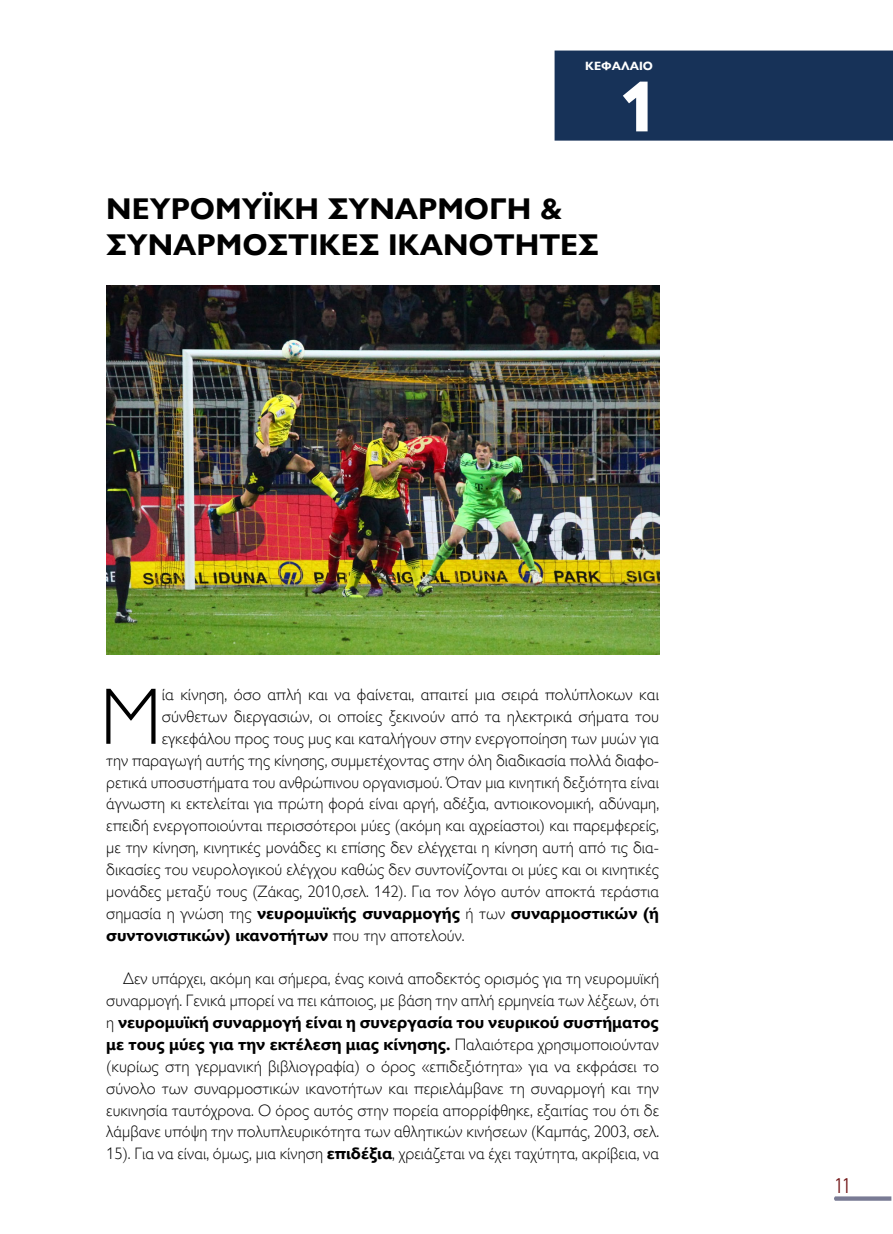
<style>
.page{position:relative;width:893px;height:1234px;background:#fff}
.page>*{position:absolute;margin:0;border:0;box-sizing:border-box;transform-origin:0 0}
.t1{font:300 80.55px "Gill Sans Nova";color:#000}
.t2{font:700 72px "Gill Sans Nova";color:#fff}
.t3{font:700 30px/36px "Gill Sans Nova";color:#000}
.t4{font:300 21px "PF Din Text Comp Pro";color:#711415}
.t5{font:300 16.5px/21.9px "Gill Sans Nova";color:#000;text-align:justify}
.t6{font:700 16.5px "Gill Sans Nova";color:#000}
.t7{font:700 12px "Gill Sans Nova";color:#fff}
.s1{font-weight:300}
.s2{font-weight:700}
</style>
<div class="page">
<svg style="left:834px;top:1196px;width:57px;height:4px"></svg>
<div style="left:555px;top:51px;width:338px;height:90px;background:#173258"></div>
<img style="left:106px;top:286px;width:553px;height:368px">
<p class="t7" style="left:585px;top:59px;width:69px">ΚΕΦΑΛΑΙΟ</p>
<h3 class="t3" style="left:106px;top:191px;width:494px">ΝΕΥΡΟΜΥΪΚΉ ΣΥΝΑΡΜΟΓΉ &amp;<br>ΣΥΝΑΡΜΟΣΤΙΚΈΣ ΙΚΑΝΌΤΗΤΕΣ</h3>
<h2 class="t2" style="left:618px;top:64px;width:42px">1</h2>
<h1 class="t1" style="left:100px;top:671px;width:63px">Μ</h1>
<p class="t5" style="left:162px;top:683px;width:499px">ία κίνηση, όσο απλή και να φαίνεται, απαιτεί μια σειρά πολύπλοκων και</p>
<p class="t5" style="left:162px;top:705px;width:499px">σύνθετων διεργασιών, οι οποίες ξεκινούν από τα ηλεκτρικά σήματα του</p>
<p class="t5" style="left:162px;top:727px;width:499px">εγκεφάλου προς τους μυς και καταλήγουν στην ενεργοποίηση των μυών για</p>
<p class="t5" style="left:106px;top:749px;width:554px">την παραγωγή αυτής της κίνησης, συμμετέχοντας στην όλη διαδικασία πολλά διαφο-</p>
<p class="t5" style="left:106px;top:771px;width:554px">ρετικά υποσυστήματα του ανθρώπινου οργανισμού. Όταν μια κινητική δεξιότητα είναι</p>
<p class="t5" style="left:106px;top:792px;width:554px">άγνωστη κι εκτελείται για πρώτη φορά είναι αργή, αδέξια, αντιοικονομική, αδύναμη,</p>
<p class="t5" style="left:106px;top:814px;width:554px">επειδή ενεργοποιούνται περισσότεροι μύες (ακόμη και αχρείαστοι) και παρεμφερείς,</p>
<p class="t5" style="left:106px;top:836px;width:554px">με την κίνηση, κινητικές μονάδες κι επίσης δεν ελέγχεται η κίνηση αυτή από τις δια-</p>
<p class="t5" style="left:106px;top:858px;width:554px">δικασίες του νευρολογικού ελέγχου καθώς δεν συντονίζονται οι μύες και οι κινητικές</p>
<p class="t5" style="left:106px;top:880px;width:554px">μονάδες μεταξύ τους (Ζάκας, 2010,σελ. 142). Για τον λόγο αυτόν αποκτά τεράστια</p>
<p class="t6" style="left:106px;top:903px;width:554px"><span class="s1">σημασία η γνώση της</span> νευρομυϊκής συναρμογής <span class="s1">ή των</span> συναρμοστικών (ή</p>
<p class="t6" style="left:106px;top:925px;width:360px">συντονιστικών) ικανοτήτων <span class="s1">που την αποτελούν.</span></p>
<p class="t5" style="left:106px;top:967px;width:554px;text-indent:17px">Δεν υπάρχει, ακόμη και σήμερα, ένας κοινά αποδεκτός ορισμός για τη νευρομυϊκή συναρμογή. Γενικά μπορεί να πει κάποιος, με βάση την απλή ερμηνεία των λέξεων, ότι η <span class="s2">νευρομυϊκή συναρμογή είναι η συνεργασία του νευρικού συστήματος με τους μύες για την εκτέλεση μιας κίνησης.</span> Παλαιότερα χρησιμοποιούνταν (κυρίως στη γερμανική βιβλιογραφία) ο όρος «επιδεξιότητα» για να εκφράσει το σύνολο των συναρμοστικών ικανοτήτων και περιελάμβανε τη συναρμογή και την ευκινησία ταυτόχρονα. Ο όρος αυτός στην πορεία απορρίφθηκε, εξαιτίας του ότι δε λάμβανε υπόψη την πολυπλευρικότητα των αθλητικών κινήσεων (Καμπάς, 2003, σελ.<br>15). Για να είναι, όμως, μια κίνηση <span class="s2">επιδέξια</span>, χρειάζεται να έχει ταχύτητα, ακρίβεια, να</p>
<p class="t4" style="left:834px;top:1173px;width:17px">11</p>
</div>
